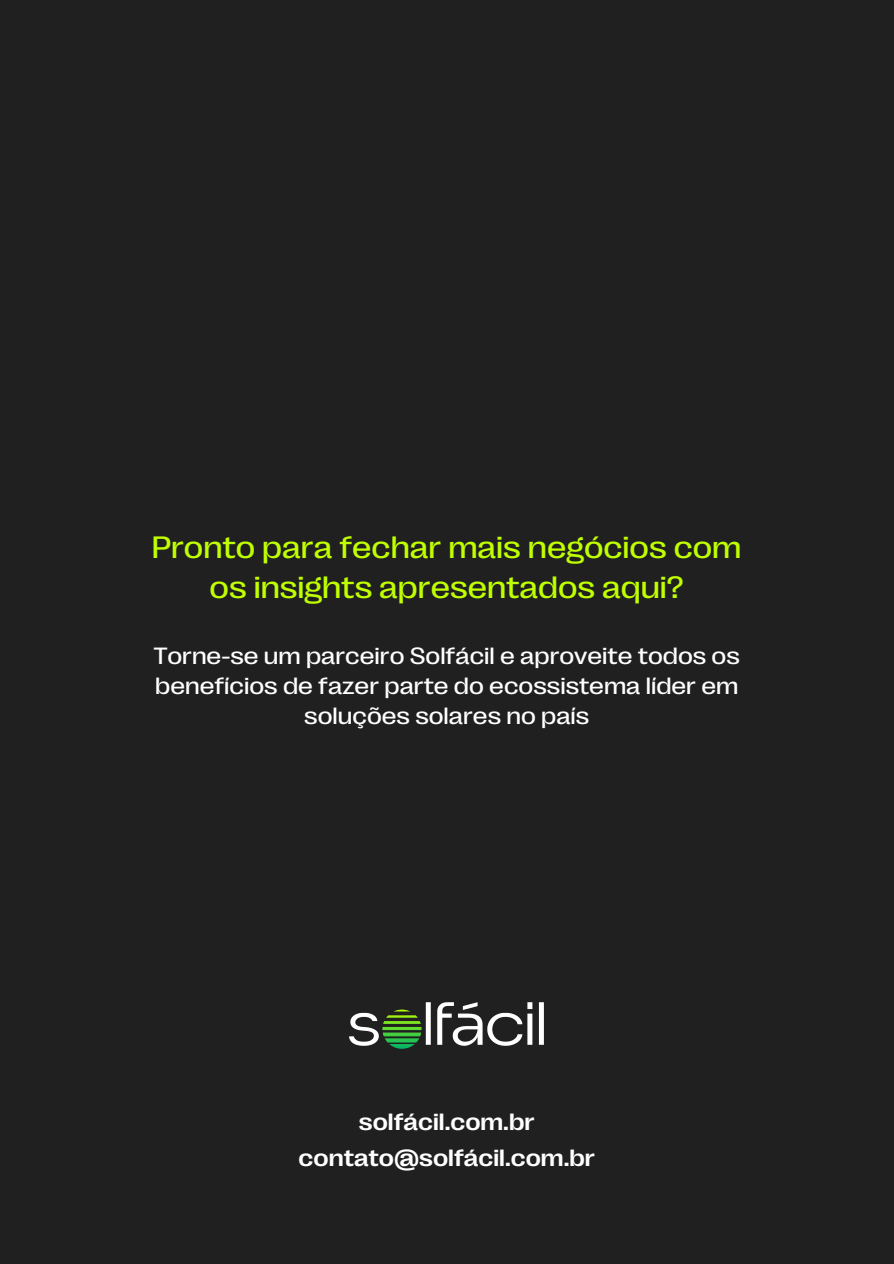
<style>
.page{position:relative;width:894px;height:1264px;background:#fff}
.page>*{position:absolute;margin:0;border:0;box-sizing:border-box;transform-origin:0 0}
.t1{font:expanded 31.5px/39.3px "Right Grotesk";color:#bfff00;text-align:center}
.t2{font:expanded 24px/30.3px "Right Grotesk";color:#fff;text-align:center}
.t3{font:500 expanded 24px "PP Right Grotesk";color:#fff}
</style>
<div class="page">
<div style="left:0;top:0;width:893px;height:1263px;background:#202020"></div>
<img style="left:349px;top:1002px;width:195px;height:47px">
<p class="t1" style="left:152px;top:530px;width:591px">Pronto para fechar mais negócios com os insights apresentados aqui?</p>
<p class="t2" style="left:154px;top:642px;width:587px">Torne-se um parceiro Solfácil e aproveite todos os benefícios de fazer parte do ecossistema líder em soluções solares no país</p>
<p class="t3" style="left:359px;top:1108px;width:177px">solfácil.com.br</p>
<p class="t3" style="left:298px;top:1144px;width:298px">contato@solfácil.com.br</p>
</div>
